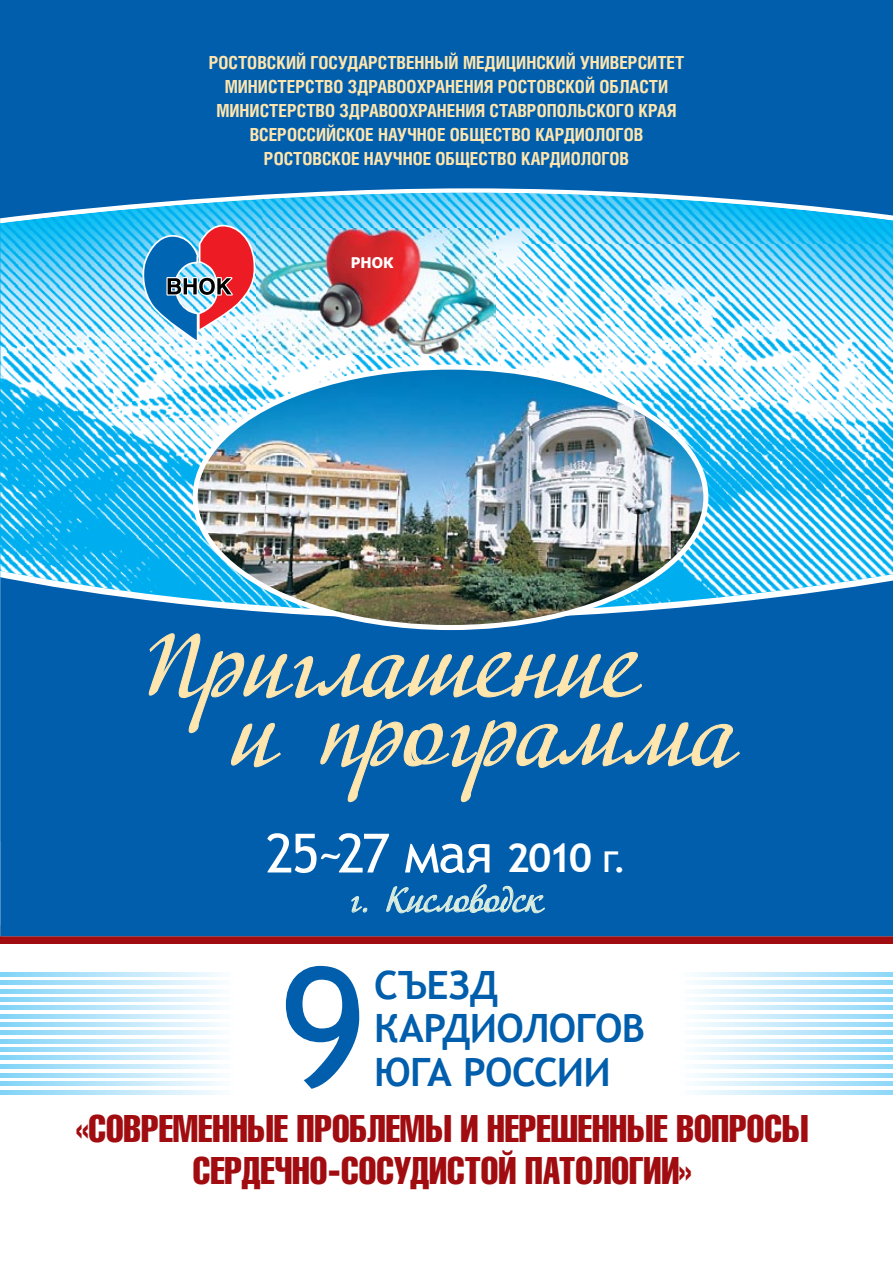
<style>
.page{position:relative;width:893px;height:1276px;background:#fff}
.page>*{position:absolute;margin:0;border:0;box-sizing:border-box;transform-origin:0 0}
.t1{font:165.9px "Trebuchet MS";color:#005ead}
.t2{font:91.5px/69px "Adventure";color:#ffe6ae}
.t3{font:53.85px "Trebuchet MS";letter-spacing:-.04em;color:#fff}
.t4{font:700 39px/43.5px "Trebuchet MS";letter-spacing:-.02em;color:#005ead}
.t5{font:37.95px/42.2px "Helios Compressed";color:#a10c10;text-align:center}
.t6{font:34.5px "Adventure";color:#daeddf}
.t7{font:700 18px/24px "Helios Cond";color:#ffe6ae;text-align:center}
.t8{font:700 14.7px "Tahoma";color:#fff}
.s1{font-weight:700;font-size:39.9px}
.s2{font-size:39.9px}
.s3{font-size:33.15px}
</style>
<div class="page">
<div style="left:1px;top:925px;width:892px;height:18px;background:linear-gradient(to right,#a10c10,#a10c10)"></div>
<img style="left:0;top:223px;width:262px;height:348px">
<img style="left:262px;top:223px;width:631px;height:21px">
<img style="left:473px;top:244px;width:420px;height:156px">
<img style="left:262px;top:354px;width:211px;height:11px">
<img style="left:708px;top:400px;width:185px;height:52px">
<img style="left:708px;top:452px;width:185px;height:119px">
<img style="left:0;top:218px;width:893px;height:5px">
<div style="left:0;top:577px;width:893px;height:359px;background:#005ead"></div>
<svg style="left:0;top:0;width:893px;height:218px;background:#0968b3"></svg>
<svg style="left:148px;top:632px;width:593px;height:171px;background:#0f66ad"></svg>
<svg style="left:351px;top:895px;width:17px;height:18px"></svg>
<svg style="left:385px;top:883px;width:161px;height:31px;background:#2f7db7"></svg>
<svg style="left:0;top:973px;width:220px;height:3px"></svg>
<svg style="left:0;top:997px;width:220px;height:4px"></svg>
<svg style="left:0;top:1022px;width:220px;height:4px"></svg>
<svg style="left:0;top:1048px;width:220px;height:4px"></svg>
<svg style="left:0;top:1073px;width:220px;height:4px"></svg>
<svg style="left:0;top:981px;width:220px;height:3px"></svg>
<svg style="left:0;top:1005px;width:220px;height:4px"></svg>
<svg style="left:0;top:1030px;width:220px;height:4px"></svg>
<svg style="left:0;top:1056px;width:220px;height:4px"></svg>
<svg style="left:0;top:1081px;width:220px;height:4px"></svg>
<svg style="left:0;top:989px;width:220px;height:4px"></svg>
<svg style="left:0;top:1014px;width:220px;height:4px"></svg>
<svg style="left:0;top:1039px;width:220px;height:4px"></svg>
<svg style="left:0;top:1065px;width:220px;height:4px"></svg>
<svg style="left:0;top:1090px;width:220px;height:4px"></svg>
<svg style="left:695px;top:973px;width:198px;height:3px"></svg>
<svg style="left:695px;top:997px;width:198px;height:4px"></svg>
<svg style="left:695px;top:1022px;width:198px;height:4px"></svg>
<svg style="left:695px;top:1048px;width:198px;height:4px"></svg>
<svg style="left:695px;top:1073px;width:198px;height:4px"></svg>
<svg style="left:695px;top:981px;width:198px;height:3px"></svg>
<svg style="left:695px;top:1005px;width:198px;height:4px"></svg>
<svg style="left:695px;top:1030px;width:198px;height:4px"></svg>
<svg style="left:695px;top:1056px;width:198px;height:4px"></svg>
<svg style="left:695px;top:1081px;width:198px;height:4px"></svg>
<svg style="left:695px;top:989px;width:198px;height:4px"></svg>
<svg style="left:695px;top:1014px;width:198px;height:4px"></svg>
<svg style="left:695px;top:1039px;width:198px;height:4px"></svg>
<svg style="left:695px;top:1065px;width:198px;height:4px"></svg>
<svg style="left:695px;top:1090px;width:198px;height:4px"></svg>
<img style="left:193px;top:365px;width:515px;height:265px">
<img style="left:256px;top:229px;width:239px;height:125px">
<svg style="left:142px;top:225px;width:114px;height:117px"></svg>
<p class="t7" style="left:209px;top:50px;width:477px">РОСТОВСКИЙ ГОСУДАРСТВЕННЫЙ МЕДИЦИНСКИЙ УНИВЕРСИТЕТ МИНИСТЕРСТВО ЗДРАВООХРАНЕНИЯ РОСТОВСКОЙ ОБЛАСТИ МИНИСТЕРСТВО ЗДРАВООХРАНЕНИЯ СТАВРОПОЛЬСКОГО КРАЯ ВСЕРОССИЙСКОЕ НАУЧНОЕ ОБЩЕСТВО КАРДИОЛОГОВ РОСТОВСКОЕ НАУЧНОЕ ОБЩЕСТВО КАРДИОЛОГОВ</p>
<p class="t8" style="left:351px;top:252px;width:44px">РНОК</p>
<h2 class="t2" style="left:231px;top:638px;width:505px;text-indent:-87px">Приглашение<br>и программа</h2>
<h3 class="t3" style="left:266px;top:821px;width:363px">25~27 мая <span class="s1">2010</span> <span class="s2">г.</span></h3>
<h3 class="t6" style="left:349px;top:879px;width:196px">г. Кисловодск</h3>
<h1 class="t1" style="left:280px;top:930px;width:88px">9</h1>
<h3 class="t4" style="left:374px;top:963px;width:272px">СЪЕЗД<br>КАРДИОЛОГОВ</h3>
<h3 class="t4" style="left:374px;top:1050px;width:238px">ЮГА РОССИИ</h3>
<h3 class="t5" style="left:76px;top:1106px;width:734px"><span class="s3">«</span>СОВРЕМЕННЫЕ ПРОБЛЕМЫ И НЕРЕШЕННЫЕ ВОПРОСЫ<br>СЕРДЕЧНО-СОСУДИСТОЙ ПАТОЛОГИИ<span class="s3">»</span></h3>
</div>
